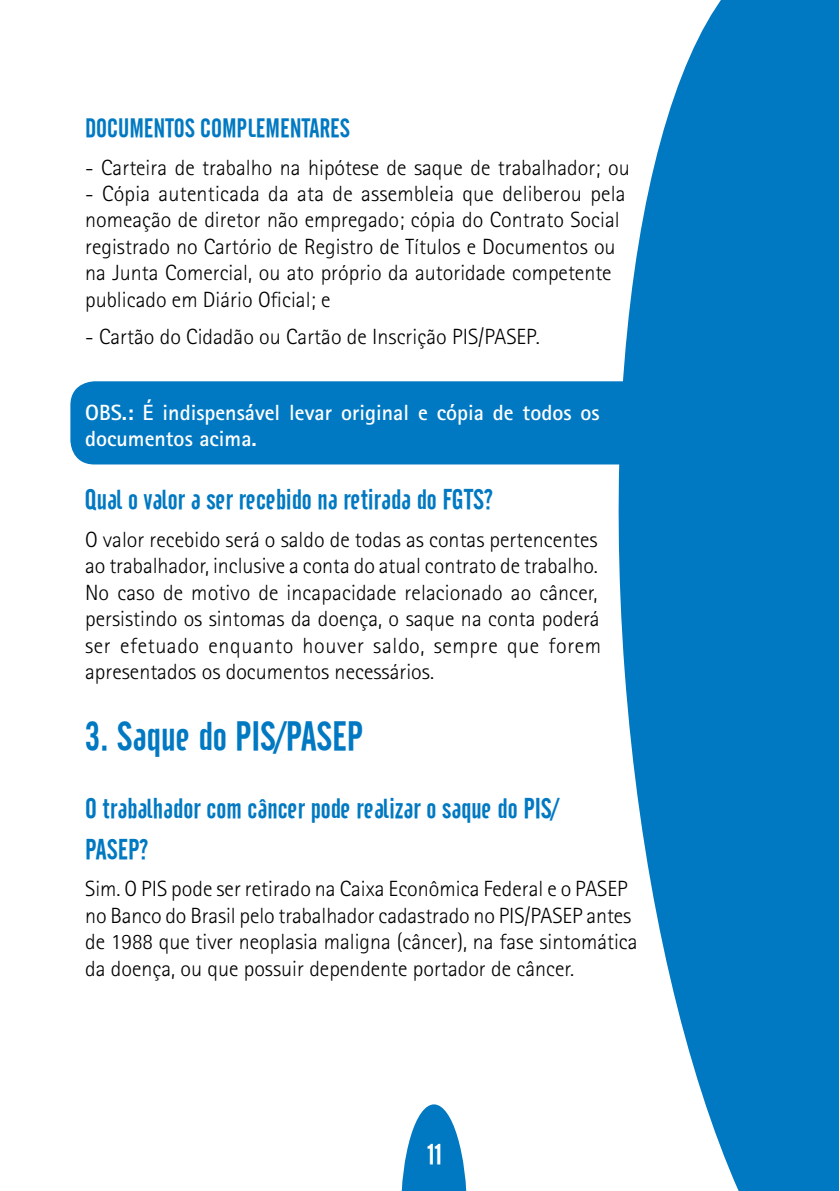
<style>
.page{position:relative;width:840px;height:1191px;background:#fff}
.page>*{position:absolute;margin:0;border:0;box-sizing:border-box;transform-origin:0 0}
.t1{font:40px "Cafeta";color:#0079c2}
.t2{font:28px/40.2px "Cafeta";color:#0079c2}
.t3{font:28px "Cafeta";color:#fff}
.t4{font:26px "Cafeta";color:#0079c2}
.t5{font:300 22px/26.4px "Rotis Sans Serif";color:#000}
.t6{font:700 22px/26.4px "Rotis Sans Serif";color:#fff}
</style>
<div class="page">
<div style="left:70px;top:381px;width:641px;height:83px;background:#0079c2;border-radius:24px"></div>
<svg style="left:401px;top:1104px;width:66px;height:87px"></svg>
<svg style="left:595px;top:1px;width:243px;height:1190px;fill:#0079c2"></svg>
<p class="t4" style="left:85px;top:113px;width:266px">DOCUMENTOS COMPLEMENTARES</p>
<p class="t5" style="left:85px;top:154px;width:545px">- Carteira de trabalho na hipótese de saque de trabalhador; ou</p>
<p class="t5" style="left:85px;top:180px;width:541px">- Cópia autenticada da ata de assembleia que deliberou pela nomeação de diretor não empregado; cópia do Contrato Social registrado no Cartório de Registro de Títulos e Documentos ou na Junta Comercial, ou ato próprio da autoridade competente publicado em Diário Oficial; e</p>
<p class="t5" style="left:85px;top:324px;width:456px">- Cartão do Cidadão ou Cartão de Inscrição PIS/PASEP.</p>
<p class="t6" style="left:85px;top:399px;width:515px">OBS.: É indispensável levar original e cópia de todos os documentos acima.</p>
<p class="t2" style="left:85px;top:480px;width:409px">Qual o valor a ser recebido na retirada do FGTS?</p>
<p class="t5" style="left:85px;top:526px;width:517px">O valor recebido será o saldo de todas as contas pertencentes ao trabalhador, inclusive a conta do atual contrato de trabalho.<br>No caso de motivo de incapacidade relacionado ao câncer, persistindo os sintomas da doença, o saque na conta poderá ser efetuado enquanto houver saldo, sempre que forem apresentados os documentos necessários.</p>
<h1 class="t1" style="left:85px;top:713px;width:279px">3. Saque do PIS/PASEP</h1>
<p class="t2" style="left:85px;top:789px;width:475px">O trabalhador com câncer pode realizar o saque do PIS/<br>PASEP?</p>
<p class="t5" style="left:85px;top:875px;width:553px">Sim. O PIS pode ser retirado na Caixa Econômica Federal e o PASEP no Banco do Brasil pelo trabalhador cadastrado no PIS/PASEP antes de 1988 que tiver neoplasia maligna (câncer), na fase sintomática da doença, ou que possuir dependente portador de câncer.</p>
<p class="t3" style="left:427px;top:1138px;width:16px">11</p>
</div>
